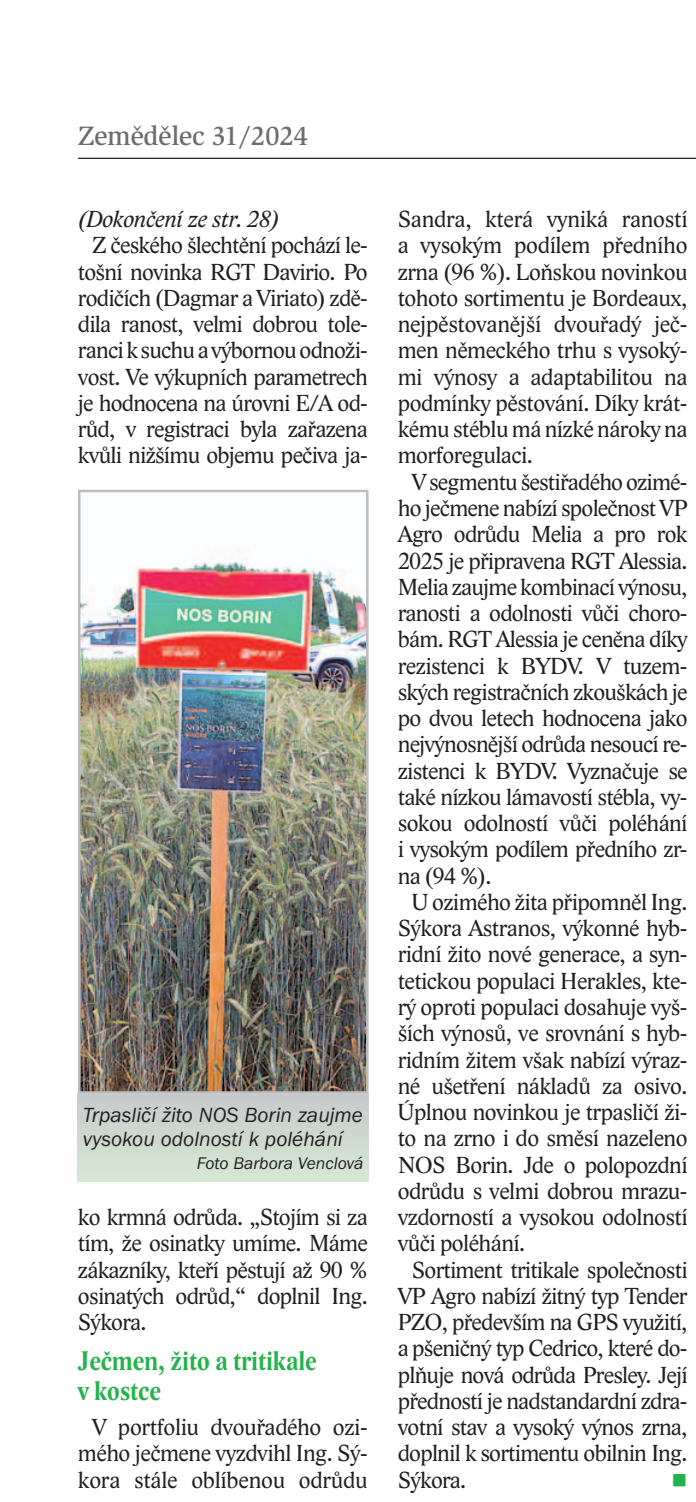
<style>
.page{position:relative;width:696px;height:1502px;background:#fff}
.page>*{position:absolute;margin:0;border:0;box-sizing:border-box;transform-origin:0 0}
.t1{font:700 27.5px/30px "Lido STF";color:#23b24b;scale:.9 1}
.t2{font:500 27.5px "Slimbach Itc TEE";letter-spacing:-.01em;color:#6c6d70}
.t3{font:23.75px/26.2px "Lido STF";letter-spacing:-.03em;color:#231f20;text-align:center}
.t4{font:23.75px "Lido STF";letter-spacing:-.01em;color:#231f20}
.t5{font:italic 23.75px "Lido STF";letter-spacing:-.01em;color:#231f20}
.t6{font:italic 21.25px/23.8px "Franklin Got Itc TEE";color:#231f20}
.t7{font:21.25px "Wingdings";color:#23b24b}
.t8{font:italic 17.5px "Franklin Got Itc TEE";color:#231f20}
</style>
<div class="page">
<hr style="left:78px;top:158px;width:618px;height:1px;background:#231f20">
<img style="left:81px;top:548px;width:285px;height:542px">
<div style="left:78px;top:490px;width:291px;height:603px;border:2px solid #bcbdc0"></div>
<div style="left:78px;top:1093px;width:291px;height:88px;background:linear-gradient(to bottom,#c7c9cb,#d5e8d3)"></div>
<p class="t2" style="left:78px;top:125px;width:232px">Zemědělec 31/2024</p>
<p class="t5" style="left:78px;top:211px;width:203px">(Dokončení ze str. 28)</p>
<p class="t3" style="left:78px;top:234px;width:291px">Z českého šlechtění pochází le&shy;tošní novinka RGT Davirio. Po rodičích (Dagmar a Viriato) zdě&shy;dila ranost, velmi dobrou tole&shy;ranci k suchu a výbornou odnoži&shy;vost. Ve výkupních parametrech je hodnocena na úrovni E/A od&shy;růd, v registraci byla zařazena kvůli nižšímu objemu pečiva ja-</p>
<p class="t6" style="left:83px;top:1104px;width:282px">Trpasličí žito NOS Borin zaujme vysokou odolností k poléhání</p>
<p class="t8" style="left:197px;top:1157px;width:168px">Foto Barbora Venclová</p>
<p class="t3" style="left:78px;top:1206px;width:291px;text-align:justify">ko krmná odrůda. „Stojím si za tím, že osinatky umíme. Máme zákazníky, kteří pěstují až 90 % osinatých odrůd,“ doplnil Ing.<br>Sýkora.</p>
<p class="t1" style="left:78px;top:1348px;width:267px">Ječmen, žito a tritikale v kostce</p>
<p class="t3" style="left:78px;top:1416px;width:291px">V portfoliu dvouřadého ozi&shy;mého ječmene vyzdvihl Ing. Sý&shy;kora stále oblíbenou odrůdu</p>
<p class="t4" style="left:398px;top:211px;width:291px">Sandra, která vyniká raností</p>
<p class="t4" style="left:398px;top:237px;width:291px">a vysokým podílem předního</p>
<p class="t3" style="left:398px;top:261px;width:291px">zrna (96 %). Loňskou novinkou</p>
<p class="t3" style="left:398px;top:287px;width:291px">tohoto sortimentu je Bordeaux,</p>
<p class="t4" style="left:398px;top:316px;width:291px">nejpěstovanější dvouřadý ječ-</p>
<p class="t3" style="left:398px;top:339px;width:291px">men německého trhu s vysoký-</p>
<p class="t3" style="left:398px;top:366px;width:291px">mi výnosy a adaptabilitou na</p>
<p class="t3" style="left:398px;top:392px;width:291px">podmínky pěstování. Díky krát-</p>
<p class="t3" style="left:398px;top:418px;width:291px">kému stéblu má nízké nároky na</p>
<p class="t3" style="left:398px;top:444px;width:137px">morforegulaci.</p>
<p class="t3" style="left:412px;top:471px;width:277px">V segmentu šestiřadého ozimé-</p>
<p class="t3" style="left:398px;top:497px;width:291px">ho ječmene nabízí společnost VP</p>
<p class="t3" style="left:398px;top:523px;width:291px">Agro odrůdu Melia a pro rok</p>
<p class="t3" style="left:398px;top:549px;width:291px">2025 je připravena RGT Alessia.</p>
<p class="t3" style="left:398px;top:576px;width:291px">Melia zaujme kombinací výnosu,</p>
<p class="t3" style="left:398px;top:602px;width:291px">ranosti a odolnosti vůči choro-</p>
<p class="t3" style="left:398px;top:628px;width:291px">bám. RGT Alessia je ceněna díky</p>
<p class="t3" style="left:398px;top:654px;width:291px">rezistenci k BYDV. V tuzem-</p>
<p class="t3" style="left:398px;top:681px;width:291px">ských registračních zkouškách je</p>
<p class="t3" style="left:398px;top:707px;width:291px">po dvou letech hodnocena jako</p>
<p class="t3" style="left:398px;top:733px;width:291px">nejvýnosnější odrůda nesoucí re-</p>
<p class="t3" style="left:398px;top:759px;width:291px">zistenci k BYDV. Vyznačuje se</p>
<p class="t3" style="left:398px;top:786px;width:291px">také nízkou lámavostí stébla, vy-</p>
<p class="t3" style="left:398px;top:812px;width:291px">sokou odolností vůči poléhání</p>
<p class="t3" style="left:398px;top:838px;width:291px">i vysokým podílem předního zr-</p>
<p class="t3" style="left:398px;top:864px;width:95px">na (94 %).</p>
<p class="t3" style="left:412px;top:891px;width:277px">U ozimého žita připomněl Ing.</p>
<p class="t3" style="left:398px;top:917px;width:291px">Sýkora Astranos, výkonné hyb-</p>
<p class="t3" style="left:398px;top:943px;width:291px">ridní žito nové generace, a syn-</p>
<p class="t3" style="left:398px;top:969px;width:291px">tetickou populaci Herakles, kte-</p>
<p class="t3" style="left:398px;top:996px;width:291px">rý oproti populaci dosahuje vyš-</p>
<p class="t3" style="left:398px;top:1022px;width:291px">ších výnosů, ve srovnání s hyb-</p>
<p class="t3" style="left:398px;top:1048px;width:291px">ridním žitem však nabízí výraz-</p>
<p class="t3" style="left:398px;top:1074px;width:291px">né ušetření nákladů za osivo.</p>
<p class="t3" style="left:398px;top:1101px;width:291px">Úplnou novinkou je trpasličí ži-</p>
<p class="t3" style="left:398px;top:1127px;width:291px">to na zrno i do směsí nazeleno</p>
<p class="t3" style="left:398px;top:1153px;width:291px">NOS Borin. Jde o polopozdní</p>
<p class="t3" style="left:398px;top:1179px;width:291px">odrůdu s velmi dobrou mrazu-</p>
<p class="t3" style="left:398px;top:1206px;width:291px">vzdorností a vysokou odolností</p>
<p class="t3" style="left:398px;top:1232px;width:129px">vůči poléhání.</p>
<p class="t3" style="left:412px;top:1258px;width:277px">Sortiment tritikale společnosti</p>
<p class="t3" style="left:398px;top:1284px;width:291px">VP Agro nabízí žitný typ Tender</p>
<p class="t3" style="left:398px;top:1311px;width:291px">PZO, především na GPS využití,</p>
<p class="t3" style="left:398px;top:1337px;width:291px">a pšeničný typ Cedrico, které do-</p>
<p class="t3" style="left:398px;top:1363px;width:291px">plňuje nová odrůda Presley. Její</p>
<p class="t3" style="left:398px;top:1389px;width:291px">předností je nadstandardní zdra-</p>
<p class="t3" style="left:398px;top:1416px;width:291px">votní stav a vysoký výnos zrna,</p>
<p class="t3" style="left:398px;top:1442px;width:291px">doplnil k sortimentu obilnin Ing.</p>
<p class="t3" style="left:398px;top:1468px;width:70px">Sýkora.</p>
<p class="t7" style="left:672px;top:1468px;width:17px">■</p>
</div>
